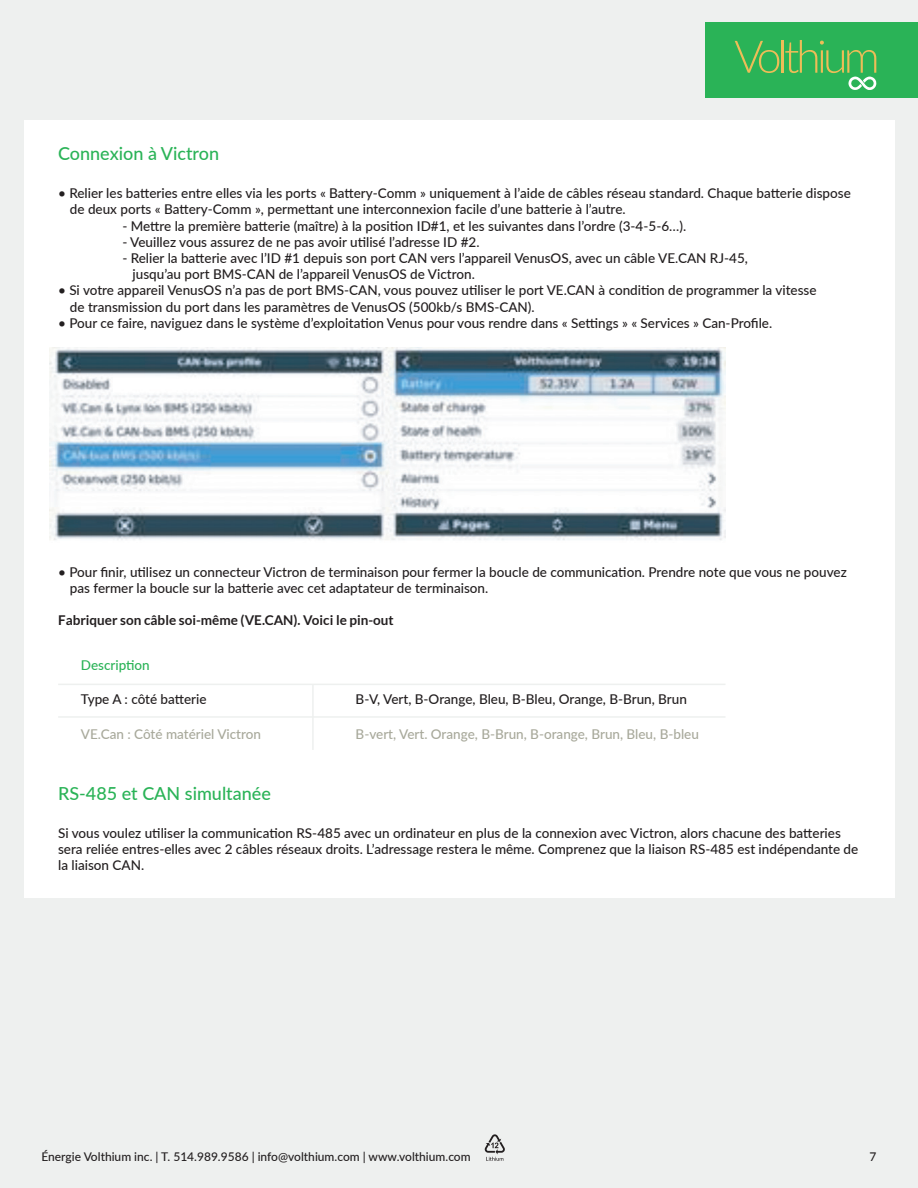
<style>
.page{position:relative;width:918px;height:1188px;background:#eef0ef}
.page>*{position:absolute;margin:0;border:0;box-sizing:border-box;transform-origin:0 0}
.t1{font:500 18px "Lato";color:#2ab357}
.t2{font:500 13.5px/16.2px "Lato";color:#231f20}
.t3{font:500 13.5px "Lato";color:#a8a99b}
.t4{font:700 13.5px "Lato";color:#231f20}
.t5{font:500 13.5px "Lato";color:#2ab357}
.t6{font:500 12px "Lato";color:#231f20}
</style>
<div class="page">
<svg style="left:485px;top:1134px;width:20px;height:27px"></svg>
<div style="left:706px;top:22px;width:212px;height:75px;background:#2ab357"></div>
<svg style="left:735px;top:41px;width:44px;height:32px"></svg>
<hr style="left:782px;top:40px;width:2px;height:33px;background:#edbd57">
<svg style="left:785px;top:40px;width:92px;height:50px"></svg>
<div style="left:24px;top:120px;width:871px;height:778px;background:#fff"></div>
<img style="left:50px;top:347px;width:676px;height:193px">
<hr style="left:58px;top:716px;width:668px;height:2px;background:#eef0ef">
<hr style="left:58px;top:684px;width:668px;height:1px;background:#eef0ef">
<hr style="left:312px;top:684px;width:2px;height:66px;background:#eef0ef">
<h1 class="t1" style="left:58px;top:141px;width:163px">Connexion à Victron</h1>
<p class="t2" style="left:70px;top:185px;width:783px;text-indent:-12px">• Relier les batteries entre elles via les ports « Battery-Comm » uniquement à l’aide de câbles réseau standard. Chaque batterie dispose de deux ports « Battery-Comm », permettant une interconnexion facile d’une batterie à l’autre.</p>
<p class="t2" style="left:122px;top:217px;width:565px">- Mettre la première batterie (maître) à la position ID#1, et les suivantes dans l’ordre (3-4-5-6…).</p>
<p class="t2" style="left:122px;top:233px;width:359px">- Veuillez vous assurez de ne pas avoir utilisé l’adresse ID #2.</p>
<p class="t2" style="left:133px;top:249px;width:617px;text-indent:-10px">- Relier la batterie avec l’ID #1 depuis son port CAN vers l’appareil VenusOS, avec un câble VE.CAN RJ-45, jusqu’au port BMS-CAN de l’appareil VenusOS de Victron.</p>
<p class="t2" style="left:70px;top:282px;width:748px;text-indent:-12px">• Si votre appareil VenusOS n’a pas de port BMS-CAN, vous pouvez utiliser le port VE.CAN à condition de programmer la vitesse de transmission du port dans les paramètres de VenusOS (500kb/s BMS-CAN).</p>
<p class="t2" style="left:58px;top:314px;width:716px">• Pour ce faire, naviguez dans le système d’exploitation Venus pour vous rendre dans « Settings » « Services » Can-Profile.</p>
<p class="t2" style="left:70px;top:563px;width:779px;text-indent:-12px">• Pour finir, utilisez un connecteur Victron de terminaison pour fermer la boucle de communication. Prendre note que vous ne pouvez pas fermer la boucle sur la batterie avec cet adaptateur de terminaison.</p>
<p class="t4" style="left:58px;top:613px;width:337px">Fabriquer son câble soi-même (VE.CAN). Voici le pin-out</p>
<p class="t5" style="left:81px;top:655px;width:70px">Description</p>
<p class="t2" style="left:81px;top:691px;width:127px">Type A : côté batterie</p>
<p class="t3" style="left:81px;top:725px;width:182px">VE.Can : Côté matériel Victron</p>
<p class="t2" style="left:356px;top:691px;width:333px">B-V, Vert, B-Orange, Bleu, B-Bleu, Orange, B-Brun, Brun</p>
<p class="t3" style="left:356px;top:725px;width:345px">B-vert, Vert. Orange, B-Brun, B-orange, Brun, Bleu, B-bleu</p>
<h1 class="t1" style="left:58px;top:781px;width:214px">RS-485 et CAN simultanée</h1>
<p class="t2" style="left:58px;top:824px;width:802px">Si vous voulez utiliser la communication RS-485 avec un ordinateur en plus de la connexion avec Victron, alors chacune des batteries sera reliée entres-elles avec 2 câbles réseaux droits. L’adressage restera le même. Comprenez que la liaison RS-485 est indépendante de la liaison CAN.</p>
<p class="t6" style="left:42px;top:1148px;width:431px">Énergie Volthium inc. | T. 514.989.9586 | info@volthium.com | www.volthium.com</p>
<p class="t6" style="left:869px;top:1148px;width:8px">7</p>
</div>
